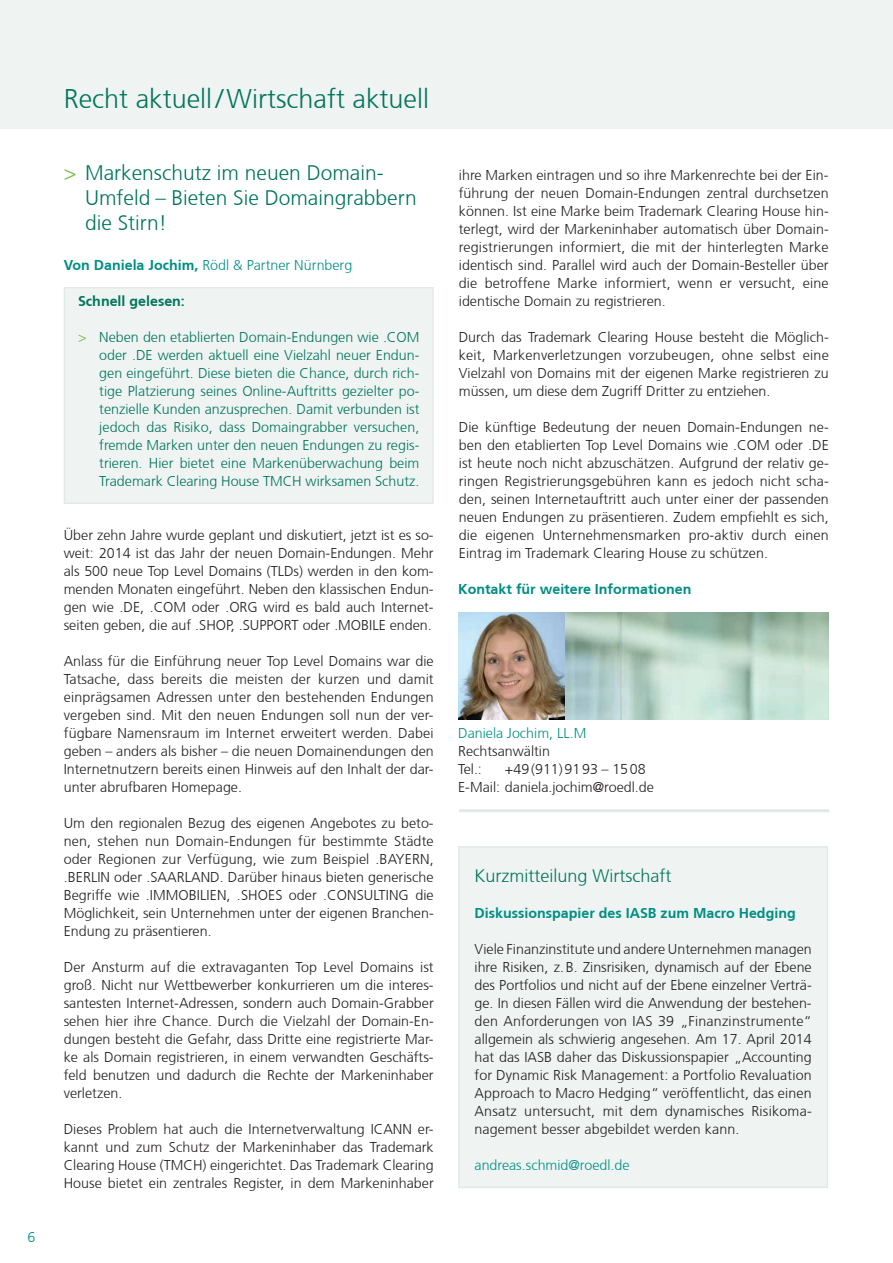
<style>
.page{position:relative;width:893px;height:1263px;background:#fff}
.page>*{position:absolute;margin:0;border:0;box-sizing:border-box;transform-origin:0 0}
.t1{font:300 27px "Frutiger CE";color:#01745c}
.t2{font:300 21px/25.2px "Frutiger CE";color:#01745c}
.t3{font:300 18px "Frutiger CE";color:#01745c}
.t4{font:300 14.25px/18px "Frutiger CE";color:#231f20;text-align:justify}
.t5{font:300 14.25px/18px "Frutiger CE";color:#01745c;text-align:justify}
.t6{font:300 14.25px "Frutiger CE";color:#008e84}
.t7{font:700 14.25px "Frutiger CE";color:#008e84}
.t8{font:700 14.25px "Frutiger CE";color:#01745c}
.s1{color:#71bf44}
.s2{font-weight:700}
</style>
<div class="page">
<img style="left:565px;top:612px;width:263px;height:107px">
<img style="left:459px;top:612px;width:106px;height:107px">
<div style="left:459px;top:847px;width:368px;height:340px;background:#eff4f2"></div>
<div style="left:458px;top:846px;width:370px;height:342px;border:2px solid #e2eae7"></div>
<hr style="left:459px;top:809px;width:370px;height:3px;background:#e2eae7">
<div style="left:65px;top:288px;width:368px;height:215px;background:#eff4f2"></div>
<div style="left:64px;top:287px;width:370px;height:217px;border:2px solid #e2eae7"></div>
<div style="left:0;top:0;width:893px;height:128px;background:#eff4f2"></div>
<p class="t6" style="left:28px;top:1229px;width:9px">6</p>
<h1 class="t1" style="left:64px;top:83px;width:367px">Recht aktuell/Wirtschaft aktuell</h1>
<h2 class="t2" style="left:85px;top:160px;width:333px;text-indent:-21px"><span class="s1">&gt;</span> Markenschutz im neuen Domain-<br>Umfeld – Bieten Sie Domaingrabbern die Stirn!</h2>
<p class="t6" style="left:64px;top:257px;width:290px"><span class="s2">Von Daniela Jochim,</span> Rödl &amp; Partner Nürnberg</p>
<p class="t8" style="left:78px;top:293px;width:108px">Schnell gelesen:</p>
<p class="t5" style="left:99px;top:328px;width:322px;text-indent:-21px"><span class="s1">&gt;</span> Neben den etablierten Domain-Endungen wie .COM oder .DE werden aktuell eine Vielzahl neuer Endun&shy;gen eingeführt. Diese bieten die Chance, durch rich&shy;tige Platzierung seines Online-Auftritts gezielter po&shy;tenzielle Kunden anzusprechen. Damit verbunden ist jedoch das Risiko, dass Domaingrabber versuchen, fremde Marken unter den neuen Endungen zu regis&shy;trieren. Hier bietet eine Markenüberwachung beim Trademark Clearing House TMCH wirksamen Schutz.</p>
<p class="t4" style="left:64px;top:526px;width:371px">Über zehn Jahre wurde geplant und diskutiert, jetzt ist es so&shy;weit: 2014 ist das Jahr der neuen Domain-Endungen. Mehr als 500 neue Top Level Domains (TLDs) werden in den kom&shy;menden Monaten eingeführt. Neben den klassischen Endun&shy;gen wie .DE, .COM oder .ORG wird es bald auch Internet&shy;seiten geben, die auf .SHOP, .SUPPORT oder .MOBILE enden.</p>
<p class="t4" style="left:64px;top:652px;width:371px">Anlass für die Einführung neuer Top Level Domains war die Tatsache, dass bereits die meisten der kurzen und damit einprägsamen Adressen unter den bestehenden Endungen vergeben sind. Mit den neuen Endungen soll nun der ver&shy;fügbare Namensraum im Internet erweitert werden. Dabei geben – anders als bisher – die neuen Domainendungen den Internetnutzern bereits einen Hinweis auf den Inhalt der dar&shy;unter abrufbaren Homepage.</p>
<p class="t4" style="left:64px;top:814px;width:371px">Um den regionalen Bezug des eigenen Angebotes zu beto&shy;nen, stehen nun Domain-Endungen für bestimmte Städte oder Regionen zur Verfügung, wie zum Beispiel .BAYERN, .BERLIN oder .SAARLAND. Darüber hinaus bieten generische Begriffe wie .IMMOBILIEN, .SHOES oder .CONSULTING die Möglichkeit, sein Unternehmen unter der eigenen Branchen-Endung zu präsentieren.</p>
<p class="t4" style="left:64px;top:958px;width:371px">Der Ansturm auf die extravaganten Top Level Domains ist groß. Nicht nur Wettbewerber konkurrieren um die interes&shy;santesten Internet-Adressen, sondern auch Domain-Grabber sehen hier ihre Chance. Durch die Vielzahl der Domain-En&shy;dungen besteht die Gefahr, dass Dritte eine registrierte Mar&shy;ke als Domain registrieren, in einem verwandten Geschäfts&shy;feld benutzen und dadurch die Rechte der Markeninhaber verletzen.</p>
<p class="t4" style="left:64px;top:1120px;width:371px">Dieses Problem hat auch die Internetverwaltung ICANN er&shy;kannt und zum Schutz der Markeninhaber das Trademark Clearing House (TMCH) eingerichtet. Das Trademark Clearing House bietet ein zentrales Register, in dem Markeninhaber</p>
<p class="t4" style="left:459px;top:166px;width:371px">ihre Marken eintragen und so ihre Markenrechte bei der Ein&shy;führung der neuen Domain-Endungen zentral durchsetzen können. Ist eine Marke beim Trademark Clearing House hin&shy;terlegt, wird der Markeninhaber automatisch über Domain&shy;registrierungen informiert, die mit der hinterlegten Marke identisch sind. Parallel wird auch der Domain-Besteller über die betroffene Marke informiert, wenn er versucht, eine identische Domain zu registrieren.</p>
<p class="t4" style="left:459px;top:328px;width:371px">Durch das Trademark Clearing House besteht die Möglich&shy;keit, Markenverletzungen vorzubeugen, ohne selbst eine Vielzahl von Domains mit der eigenen Marke registrieren zu müssen, um diese dem Zugriff Dritter zu entziehen.</p>
<p class="t4" style="left:459px;top:418px;width:371px">Die künftige Bedeutung der neuen Domain-Endungen ne&shy;ben den etablierten Top Level Domains wie .COM oder .DE ist heute noch nicht abzuschätzen. Aufgrund der relativ ge&shy;ringen Registrierungsgebühren kann es jedoch nicht scha&shy;den, seinen Internetauftritt auch unter einer der passenden neuen Endungen zu präsentieren. Zudem empfiehlt es sich, die eigenen Unternehmensmarken pro-aktiv durch einen Eintrag im Trademark Clearing House zu schützen.</p>
<p class="t7" style="left:458px;top:581px;width:235px">Kontakt für weitere Informationen</p>
<p class="t6" style="left:458px;top:725px;width:130px">Daniela Jochim, LL.M</p>
<p class="t4" style="left:458px;top:742px;width:93px">Rechtsanwältin<br>Tel.:</p>
<p class="t4" style="left:458px;top:760px;width:197px;text-indent:47px">+49(911)9193 – 1508<br>E-Mail: daniela.jochim@roedl.de</p>
<p class="t3" style="left:475px;top:865px;width:198px">Kurzmitteilung Wirtschaft</p>
<p class="t7" style="left:475px;top:905px;width:323px">Diskussionspapier des IASB zum Macro Hedging</p>
<p class="t4" style="left:475px;top:940px;width:339px">Viele Finanzinstitute und andere Unternehmen managen ihre Risiken, z.B. Zinsrisiken, dynamisch auf der Ebene des Portfolios und nicht auf der Ebene einzelner Verträ&shy;ge. In diesen Fällen wird die Anwendung der bestehen&shy;den Anforderungen von IAS 39 „Finanzinstrumente“ allgemein als schwierig angesehen. Am 17. April 2014 hat das IASB daher das Diskussionspapier „Accounting for Dynamic Risk Management: a Portfolio Revaluation Approach to Macro Hedging“ veröffentlicht, das einen Ansatz untersucht, mit dem dynamisches Risikoma&shy;nagement besser abgebildet werden kann.</p>
<p class="t6" style="left:475px;top:1157px;width:156px">andreas.schmid@roedl.de</p>
</div>
